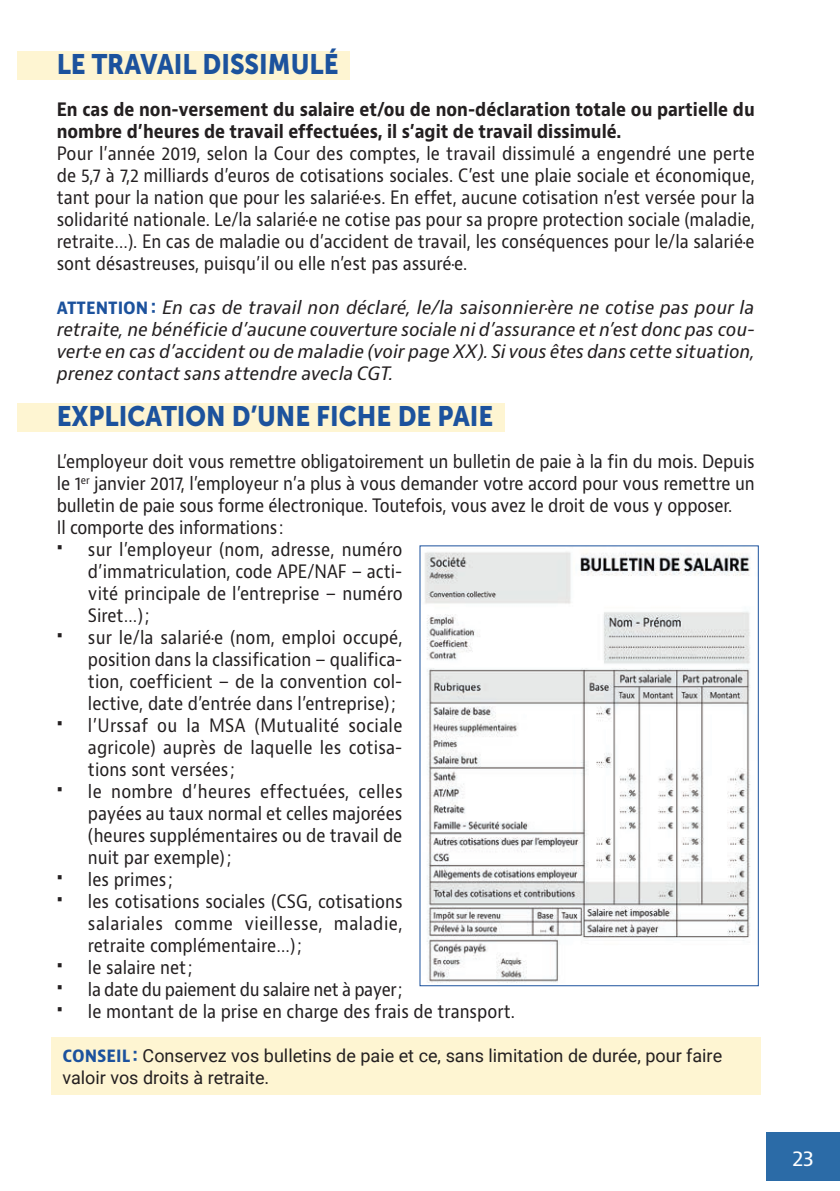
<style>
.page{position:relative;width:840px;height:1191px;background:#fff}
.page>*{position:absolute;margin:0;border:0;box-sizing:border-box;transform-origin:0 0}
.t1{font:28px "Museo Sans 900";color:#1c529d;scale:.9 1}
.t2{font:21px "Bernino Sans";color:#fff}
.t3{font:18px/22px "Bernino Sans";letter-spacing:-.005em;color:#231f20;text-align:justify;scale:.9 1}
.t4{font:italic 18px/22px "Bernino Sans";letter-spacing:-.005em;color:#231f20;text-align:justify}
.t5{font:700 18px/22px "Bernino Sans";color:#231f20;scale:.9 1}
.t6{font:18px/22px "Roboto";color:#231f20}
.s1{font-weight:700;font-style:normal;font-stretch:condensed;color:#1c529d}
.s2{font-size:28px}
.s3{font-family:"Bernino Sans";font-weight:700;font-stretch:condensed;color:#1c529d}
</style>
<div class="page">
<div style="left:17px;top:51px;width:333px;height:28px;background:#fef5d2"></div>
<div style="left:17px;top:403px;width:487px;height:28px;background:#fef5d2"></div>
<div style="left:51px;top:1037px;width:709px;height:58px;background:#fef5d2"></div>
<div style="left:765px;top:1131px;width:74px;height:49px;background:#2b6ba7"></div>
<img style="left:424px;top:552px;width:326px;height:431px">
<h1 class="t1" style="left:57px;top:48px;width:314px">LE TRAVAIL DISSIMULÉ</h1>
<p class="t5" style="left:57px;top:99px;width:776px">En cas de non-versement du salaire et/ou de non-déclaration totale ou partielle du nombre d’heures de travail effectuées, il s’agit de travail dissimulé.</p>
<p class="t3" style="left:57px;top:143px;width:776px">Pour l’année 2019, selon la Cour des comptes, le travail dissimulé a engendré une perte de 5,7 à 7,2 milliards d’euros de cotisations sociales. C’est une plaie sociale et économique, tant pour la nation que pour les salarié·e·s. En effet, aucune cotisation n’est versée pour la solidarité nationale. Le/la salarié·e ne cotise pas pour sa propre protection sociale (maladie, retraite…). En cas de maladie ou d’accident de travail, les conséquences pour le/la salarié·e sont désastreuses, puisqu’il ou elle n’est pas assuré·e.</p>
<p class="t4" style="left:57px;top:297px;width:699px"><span class="s1">ATTENTION:</span> En cas de travail non déclaré, le/la saisonnier·ère ne cotise pas pour la retraite, ne bénéficie d’aucune couverture sociale ni d’assurance et n’est donc pas cou&shy;vert·e en cas d’accident ou de maladie (voir page XX). Si vous êtes dans cette situation, prenez contact sans attendre avec la CGT.</p>
<h1 class="t1" style="left:57px;top:400px;width:486px">EXPLICATION D’UNE FICHE DE PAIE</h1>
<p class="t3" style="left:57px;top:451px;width:776px;text-align:left">L’employeur doit vous remettre obligatoirement un bulletin de paie à la fin du mois. Depuis le 1<sup>er</sup> janvier 2017, l’employeur n’a plus à vous demander votre accord pour vous remettre un bulletin de paie sous forme électronique. Toutefois, vous avez le droit de vous y opposer.<br>Il comporte des informations:</p>
<p class="t3" style="left:88px;top:539px;width:351px;text-indent:-31px"><span class="s2">•</span> sur l’employeur (nom, adresse, numéro d’immatriculation, code APE/NAF – acti&shy;vité principale de l’entreprise – numéro Siret…);</p>
<p class="t3" style="left:88px;top:627px;width:351px;text-indent:-31px"><span class="s2">•</span> sur le/la salarié·e (nom, emploi occupé, position dans la classification – qualifica&shy;tion, coefficient – de la convention col&shy;lective, date d’entrée dans l’entreprise);</p>
<p class="t3" style="left:88px;top:715px;width:351px;text-indent:-31px"><span class="s2">•</span> l’Urssaf ou la MSA (Mutualité sociale agricole) auprès de laquelle les cotisa&shy;tions sont versées ;</p>
<p class="t3" style="left:88px;top:781px;width:351px;text-indent:-31px"><span class="s2">•</span> le nombre d’heures effectuées, celles payées au taux normal et celles majorées (heures supplémentaires ou de travail de nuit par exemple);</p>
<p class="t3" style="left:57px;top:869px;width:130px"><span class="s2">•</span> les primes ;</p>
<p class="t3" style="left:88px;top:891px;width:351px;text-indent:-31px"><span class="s2">•</span> les cotisations sociales (CSG, cotisations salariales comme vieillesse, maladie, retraite complémentaire…);</p>
<p class="t3" style="left:57px;top:957px;width:152px"><span class="s2">•</span> le salaire net ;</p>
<p class="t3" style="left:57px;top:979px;width:385px"><span class="s2">•</span> la date du paiement du salaire net à payer;</p>
<p class="t3" style="left:57px;top:1001px;width:510px"><span class="s2">•</span> le montant de la prise en charge des frais de transport.</p>
<p class="t6" style="left:62px;top:1044px;width:661px"><span class="s3">CONSEIL :</span> Conservez vos bulletins de paie et ce, sans limitation de durée, pour faire valoir vos droits à retraite.</p>
<p class="t2" style="left:791px;top:1144px;width:23px">23</p>
</div>
